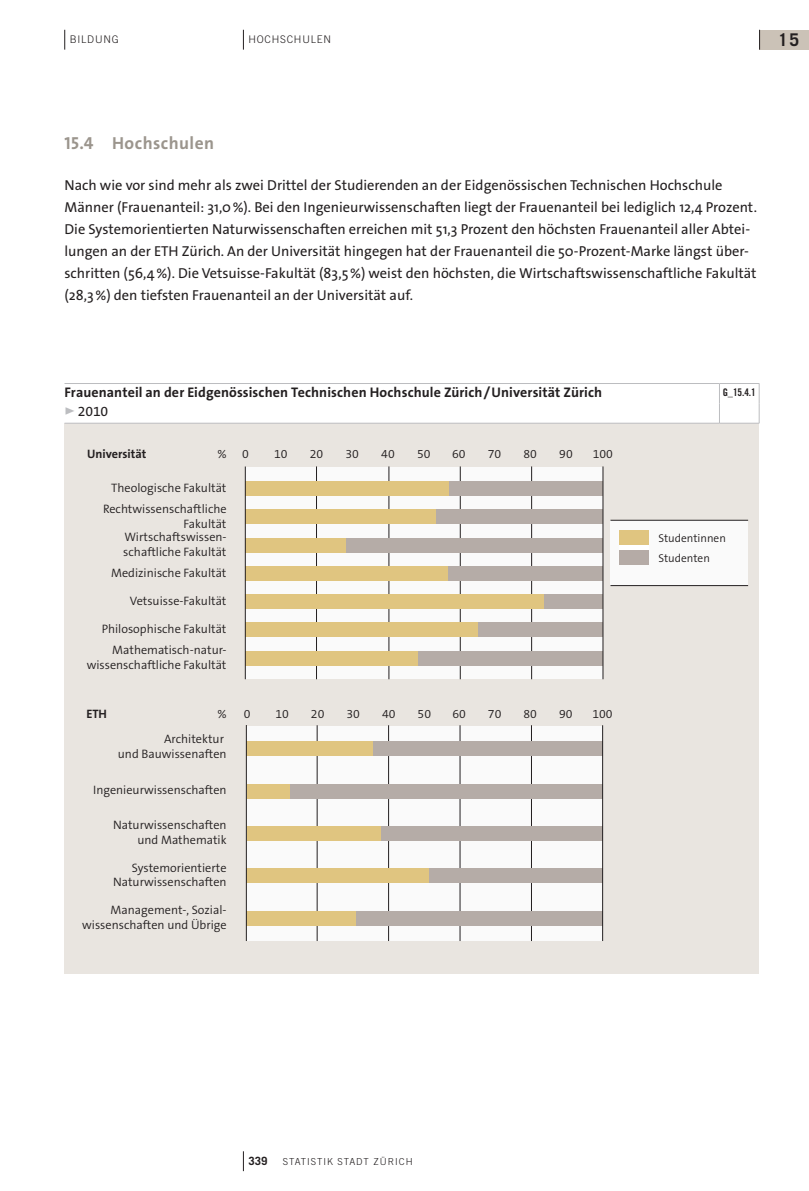
<style>
.page{position:relative;width:809px;height:1191px;background:#fff}
.page>*{position:absolute;margin:0;border:0;box-sizing:border-box;transform-origin:0 0}
.t1{font:700 17.5px "The Sans OT7";letter-spacing:.025em;color:#9b958d}
.t2{font:700 17.5px "Trade Gothic LT Std";color:#231f20}
.t3{font:14.35px/21.9px "The Sans OT5 Plain";color:#231f20}
.t4{font:700 14px "The Sans OT7";letter-spacing:.01em;color:#231f20}
.t5{font:14px "The Sans OT5 Plain";color:#231f20}
.t6{font:300 12.25px/14.7px "The Sans OT4";color:#231f20;text-align:right}
.t7{font:700 12.25px "The Sans OT7";color:#231f20}
.t8{font:300 11.38px/20.1px "The Sans OT4";color:#231f20}
.t9{font:700 11.38px "Trade Gothic LT Std";color:#231f20}
.t10{font:300 10.5px "Trade Gothic LT Std";letter-spacing:.075em;color:#231f20}
.t11{font:10.5px "Trade Gothic LT Std Bd Cn 20";color:#231f20}
.t12{font:300 9.62px "Trade Gothic LT Std";letter-spacing:.1em;color:#231f20}
.s1{font-family:"The Sans OT7";font-weight:700;font-size:17.5px;color:#bcbdc0}
</style>
<div class="page">
<div style="left:64px;top:423px;width:695px;height:551px;background:#e9e5e0"></div>
<svg style="left:243px;top:1151px;width:1px;height:20px"></svg>
<div style="left:759px;top:30px;width:50px;height:20px;background:#cbc2b7"></div>
<svg style="left:64px;top:30px;width:1px;height:20px"></svg>
<svg style="left:243px;top:30px;width:1px;height:20px"></svg>
<svg style="left:759px;top:30px;width:1px;height:20px"></svg>
<div style="left:245px;top:467px;width:357px;height:211px;background:#fafafa"></div>
<div style="left:246px;top:726px;width:356px;height:215px;background:#fafafa"></div>
<hr style="left:531px;top:467px;width:1px;height:211px;background:#231f20">
<hr style="left:460px;top:467px;width:1px;height:211px;background:#231f20">
<hr style="left:388px;top:467px;width:1px;height:211px;background:#231f20">
<hr style="left:316px;top:467px;width:1px;height:211px;background:#231f20">
<div style="left:245px;top:650px;width:173px;height:15px;background:#e0c580"></div>
<div style="left:418px;top:650px;width:185px;height:15px;background:#b5aca7"></div>
<div style="left:245px;top:622px;width:233px;height:15px;background:#e0c580"></div>
<div style="left:478px;top:622px;width:125px;height:15px;background:#b5aca7"></div>
<div style="left:245px;top:594px;width:299px;height:15px;background:#e0c580"></div>
<div style="left:544px;top:594px;width:59px;height:15px;background:#b5aca7"></div>
<div style="left:245px;top:566px;width:204px;height:15px;background:#e0c580"></div>
<div style="left:449px;top:566px;width:154px;height:15px;background:#b5aca7"></div>
<div style="left:245px;top:537px;width:102px;height:15px;background:#e0c580"></div>
<div style="left:347px;top:537px;width:256px;height:15px;background:#b5aca7"></div>
<div style="left:245px;top:509px;width:191px;height:15px;background:#e0c580"></div>
<div style="left:436px;top:509px;width:167px;height:15px;background:#b5aca7"></div>
<div style="left:245px;top:481px;width:205px;height:15px;background:#e0c580"></div>
<div style="left:450px;top:481px;width:153px;height:15px;background:#b5aca7"></div>
<hr style="left:531px;top:725px;width:1px;height:215px;background:#231f20">
<hr style="left:460px;top:725px;width:1px;height:215px;background:#231f20">
<hr style="left:388px;top:725px;width:1px;height:215px;background:#231f20">
<hr style="left:317px;top:725px;width:1px;height:215px;background:#231f20">
<div style="left:247px;top:911px;width:109px;height:14px;background:#e0c580"></div>
<div style="left:356px;top:911px;width:246px;height:14px;background:#b5aca7"></div>
<div style="left:247px;top:868px;width:182px;height:15px;background:#e0c580"></div>
<div style="left:429px;top:868px;width:173px;height:15px;background:#b5aca7"></div>
<div style="left:247px;top:826px;width:133px;height:15px;background:#e0c580"></div>
<div style="left:380px;top:826px;width:222px;height:15px;background:#b5aca7"></div>
<div style="left:247px;top:783px;width:43px;height:15px;background:#e0c580"></div>
<div style="left:290px;top:783px;width:312px;height:15px;background:#b5aca7"></div>
<div style="left:247px;top:741px;width:126px;height:15px;background:#e0c580"></div>
<div style="left:373px;top:741px;width:229px;height:15px;background:#b5aca7"></div>
<hr style="left:245px;top:467px;width:1px;height:211px;background:#231f20">
<hr style="left:246px;top:725px;width:1px;height:215px;background:#231f20">
<hr style="left:602px;top:467px;width:1px;height:211px;background:#231f20">
<hr style="left:602px;top:725px;width:1px;height:215px;background:#231f20">
<hr style="left:64px;top:423px;width:655px;height:1px;background:#bcbdc0">
<hr style="left:719px;top:423px;width:40px;height:1px;background:#bcbdc0">
<svg style="left:64px;top:383px;width:695px;height:40px"></svg>
<div style="left:610px;top:520px;width:138px;height:65px;background:#fafafa"></div>
<hr style="left:610px;top:520px;width:138px;height:1px;background:#231f20">
<hr style="left:610px;top:585px;width:138px;height:1px;background:#231f20">
<div style="left:618px;top:545px;width:30px;height:5px;background:#fff"></div>
<div style="left:618px;top:530px;width:30px;height:15px;background:#e0c580"></div>
<div style="left:618px;top:550px;width:30px;height:15px;background:#b5aba6"></div>
<p class="t10" style="left:70px;top:33px;width:42px">BILDUNG</p>
<p class="t10" style="left:248px;top:33px;width:82px">HOCHSCHULEN</p>
<p class="t2" style="left:778px;top:29px;width:22px">15</p>
<p class="t1" style="left:64px;top:132px;width:151px">15.4 Hochschulen</p>
<p class="t3" style="left:64px;top:175px;width:694px">Nach wie vor sind mehr als zwei Drittel der Studierenden an der Eidgenössischen Technischen Hochschule Männer (Frauenanteil: 31,0%). Bei den Ingenieurwissenschaften liegt der Frauenanteil bei lediglich 12,4 Prozent.<br>Die Systemorientierten Naturwissenschaften erreichen mit 51,3 Prozent den höchsten Frauenanteil aller Abtei&shy;lungen an der ETH Zürich. An der Universität hingegen hat der Frauenanteil die 50-Prozent-Marke längst über&shy;schritten (56,4%). Die Vetsuisse-Fakultät (83,5%) weist den höchsten, die Wirtschaftswissenschaftliche Fakultät (28,3%) den tiefsten Frauenanteil an der Universität auf.</p>
<p class="t4" style="left:64px;top:384px;width:539px">Frauenanteil an der Eidgenössischen Technischen Hochschule Zürich / Universität Zürich</p>
<p class="t5" style="left:64px;top:402px;width:45px"><span class="s1">▹</span> 2010</p>
<p class="t7" style="left:87px;top:446px;width:61px">Universität</p>
<p class="t6" style="left:217px;top:447px;width:11px">%</p>
<p class="t6" style="left:111px;top:480px;width:117px">Theologische Fakultät</p>
<p class="t6" style="left:103px;top:501px;width:125px">Rechtwissenschaftliche<br>Fakultät</p>
<p class="t6" style="left:123px;top:530px;width:105px;text-align:left">Wirtschaftswissen&shy;schaftliche Fakultät</p>
<p class="t6" style="left:111px;top:565px;width:117px">Medizinische Fakultät</p>
<p class="t6" style="left:130px;top:593px;width:98px">Vetsuisse-Fakultät</p>
<p class="t6" style="left:102px;top:619px;width:126px;line-height:20.8px">Philosophische Fakultät<br>Mathematisch-natur-</p>
<p class="t6" style="left:87px;top:657px;width:141px">wissenschaftliche Fakultät</p>
<p class="t7" style="left:86px;top:706px;width:22px">ETH</p>
<p class="t6" style="left:164px;top:701px;width:64px;line-height:25px">%<br>Architektur</p>
<p class="t6" style="left:118px;top:746px;width:110px">und Bauwissenaften</p>
<p class="t6" style="left:93px;top:782px;width:135px">Ingenieurwissenschaften</p>
<p class="t6" style="left:113px;top:818px;width:115px">Naturwissenschaften und Mathematik</p>
<p class="t6" style="left:113px;top:860px;width:115px">Systemorientierte<br>Naturwissenschaften</p>
<p class="t6" style="left:82px;top:902px;width:146px">Management-, Sozial&shy;wissenschaften und Übrige</p>
<p class="t6" style="left:242px;top:447px;width:8px">0</p>
<p class="t6" style="left:274px;top:447px;width:15px">10</p>
<p class="t6" style="left:310px;top:447px;width:15px">20</p>
<p class="t6" style="left:345px;top:447px;width:15px">30</p>
<p class="t6" style="left:381px;top:447px;width:15px">40</p>
<p class="t6" style="left:417px;top:447px;width:15px">50</p>
<p class="t6" style="left:452px;top:447px;width:15px">60</p>
<p class="t6" style="left:488px;top:447px;width:15px">70</p>
<p class="t6" style="left:523px;top:447px;width:15px">80</p>
<p class="t6" style="left:559px;top:447px;width:15px">90</p>
<p class="t6" style="left:592px;top:447px;width:22px">100</p>
<p class="t6" style="left:244px;top:706px;width:8px">0</p>
<p class="t6" style="left:275px;top:706px;width:15px">10</p>
<p class="t6" style="left:311px;top:706px;width:15px">20</p>
<p class="t6" style="left:346px;top:706px;width:15px">30</p>
<p class="t6" style="left:382px;top:706px;width:15px">40</p>
<p class="t6" style="left:417px;top:706px;width:15px">50</p>
<p class="t6" style="left:452px;top:706px;width:15px">60</p>
<p class="t6" style="left:488px;top:706px;width:15px">70</p>
<p class="t6" style="left:523px;top:706px;width:15px">80</p>
<p class="t6" style="left:559px;top:706px;width:15px">90</p>
<p class="t6" style="left:592px;top:706px;width:22px">100</p>
<p class="t11" style="left:722px;top:386px;width:35px">G_15.4.1</p>
<p class="t8" style="left:658px;top:528px;width:69px">Studentinnen<br>Studenten</p>
<p class="t9" style="left:248px;top:1153px;width:20px">339</p>
<p class="t12" style="left:283px;top:1155px;width:131px">STATISTIK STADT ZÜRICH</p>
</div>
